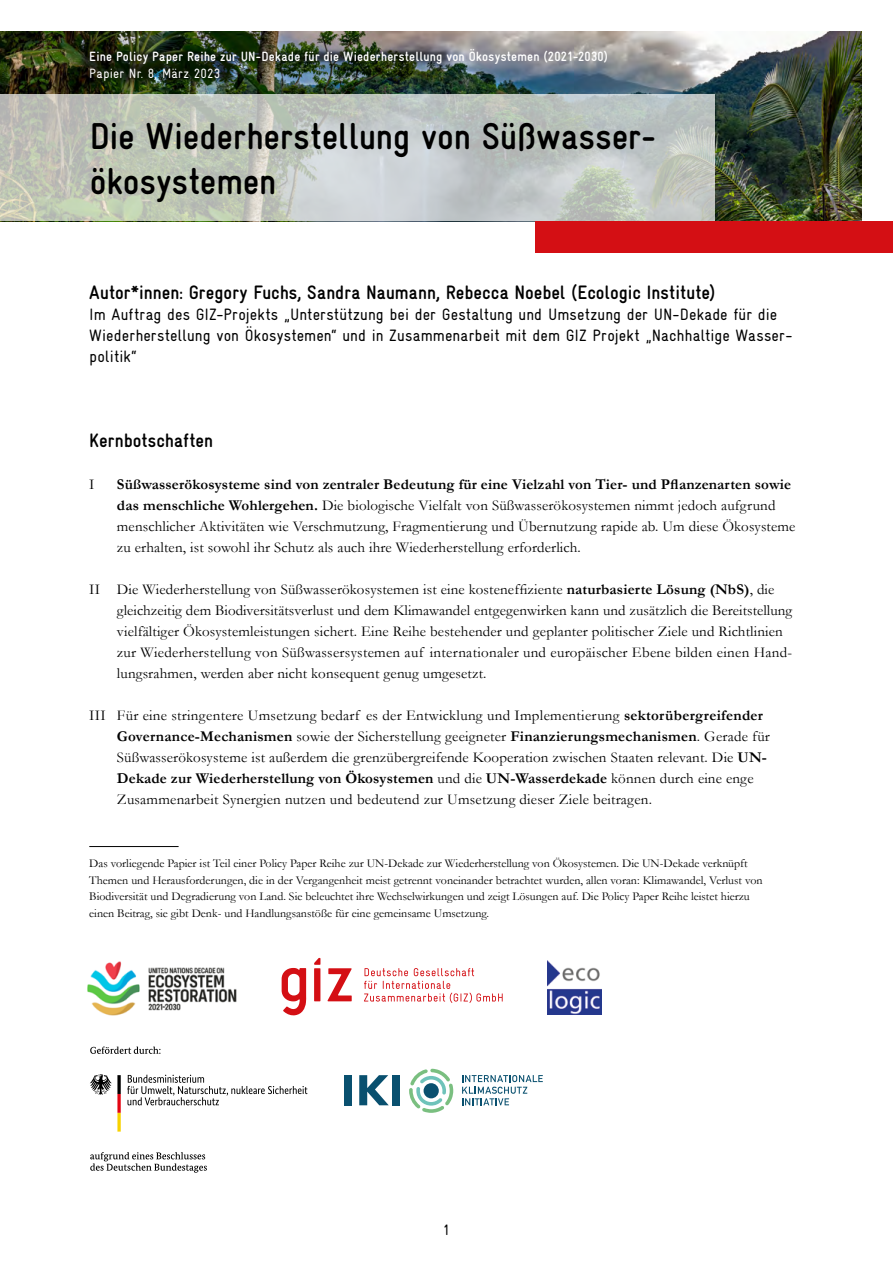
<style>
.page{position:relative;width:893px;height:1263px;background:#fff}
.page>*{position:absolute;margin:0;border:0;box-sizing:border-box;transform-origin:0 0}
.t1{font:700 37.5px/45px "Gravur Condensed";color:#000}
.t2{font:700 19.5px "Gravur Condensed";color:#000}
.t3{font:16.5px/21px "Gravur Condensed";letter-spacing:.005em;color:#000}
.t4{font:15px/21px "Garamond";letter-spacing:.01em;color:#000}
.t5{font:15px "Gravur Condensed";color:#000}
.t6{font:700 13.5px "Gravur Condensed";letter-spacing:.015em;color:#fff}
.t7{font:13.5px "Gravur Condensed";letter-spacing:.015em;color:#fff}
.t8{font:12px/16.5px "Garamond";color:#000}
.s1{font-weight:700}
</style>
<div class="page">
<img style="left:0;top:32px;width:861px;height:189px">
<hr style="left:89px;top:846px;width:90px;height:1px;background:#000">
<div style="left:344px;top:1075px;width:8px;height:30px;background:#09506f"></div>
<svg style="left:359px;top:1075px;width:30px;height:30px"></svg>
<div style="left:392px;top:1075px;width:8px;height:30px;background:#09506f"></div>
<svg style="left:409px;top:1069px;width:44px;height:44px"></svg>
<svg style="left:462px;top:1075px;width:81px;height:30px"></svg>
<svg style="left:90px;top:1046px;width:70px;height:8px"></svg>
<svg style="left:90px;top:1152px;width:117px;height:21px"></svg>
<svg style="left:90px;top:1074px;width:31px;height:57px"></svg>
<svg style="left:127px;top:1075px;width:180px;height:30px"></svg>
<img style="left:87px;top:961px;width:150px;height:55px">
<img style="left:548px;top:961px;width:53px;height:53px">
<svg style="left:282px;top:968px;width:24px;height:47px"></svg>
<svg style="left:328px;top:968px;width:24px;height:33px"></svg>
<svg style="left:314px;top:958px;width:6px;height:43px"></svg>
<svg style="left:364px;top:968px;width:139px;height:35px"></svg>
<div style="left:535px;top:221px;width:358px;height:32px;background:#d40f14"></div>
<svg style="left:0;top:95px;width:714px;height:126px;background:#c0c6c0"></svg>
<p class="t6" style="left:89px;top:49px;width:520px">Eine Policy Paper Reihe zur UN-Dekade für die Wiederherstellung von Ökosystemen (2021-2030)</p>
<p class="t7" style="left:89px;top:65px;width:133px">Papier Nr. 8, März 2023</p>
<h1 class="t1" style="left:90px;top:114px;width:568px">Die Wiederherstellung von Süßwasser&shy;ökosystemen</h1>
<h2 class="t2" style="left:89px;top:281px;width:628px">Autor*innen: Gregory Fuchs, Sandra Naumann, Rebecca Noebel (Ecologic Institute)</h2>
<p class="t3" style="left:89px;top:304px;width:705px">Im Auftrag des GIZ-Projekts „Unterstützung bei der Gestaltung und Umsetzung der UN-Dekade für die<br>Wiederherstellung von Ökosystemen“ und in Zusammenarbeit mit dem GIZ Projekt „Nachhaltige Wasser&shy;politik“</p>
<h2 class="t2" style="left:89px;top:429px;width:125px">Kernbotschaften</h2>
<p class="t4" style="left:89px;top:473px;width:7px">I</p>
<p class="t4" style="left:117px;top:473px;width:680px"><span class="s1">Süßwasserökosysteme sind von zentraler Bedeutung für eine Vielzahl von Tier- und Pflanzenarten sowie das menschliche Wohlergehen.</span> Die biologische Vielfalt von Süßwasserökosystemen nimmt jedoch aufgrund menschlicher Aktivitäten wie Verschmutzung, Fragmentierung und Übernutzung rapide ab. Um diese Ökosysteme zu erhalten, ist sowohl ihr Schutz als auch ihre Wiederherstellung erforderlich.</p>
<p class="t4" style="left:117px;top:578px;width:677px;text-indent:-28px">II Die Wiederherstellung von Süßwasserökosystemen ist eine kosteneffiziente <span class="s1">naturbasierte Lösung (NbS)</span>, die gleichzeitig dem Biodiversitätsverlust und dem Klimawandel entgegenwirken kann und zusätzlich die Bereitstellung vielfältiger Ökosystemleistungen sichert. Eine Reihe bestehender und geplanter politischer Ziele und Richtlinien zur Wiederherstellung von Süßwassersystemen auf internationaler und europäischer Ebene bilden einen Hand&shy;lungsrahmen, werden aber nicht konsequent genug umgesetzt.</p>
<p class="t4" style="left:117px;top:704px;width:654px;text-indent:-28px">III Für eine stringentere Umsetzung bedarf es der Entwicklung und Implementierung <span class="s1">sektorübergreifender Governance-Mechanismen</span> sowie der Sicherstellung geeigneter <span class="s1">Finanzierungsmechanismen</span>. Gerade für Süßwasserökosysteme ist außerdem die grenzübergreifende Kooperation zwischen Staaten relevant. Die <span class="s1">UN-Dekade zur Wiederherstellung von Ökosystemen</span> und die <span class="s1">UN-Wasserdekade</span> können durch eine enge Zusammenarbeit Synergien nutzen und bedeutend zur Umsetzung dieser Ziele beitragen.</p>
<p class="t8" style="left:89px;top:855px;width:675px">Das vorliegende Papier ist Teil einer Policy Paper Reihe zur UN-Dekade zur Wiederherstellung von Ökosystemen. Die UN-Dekade verknüpft Themen und Herausforderungen, die in der Vergangenheit meist getrennt voneinander betrachtet wurden, allen voran: Klimawandel, Verlust von Biodiversität und Degradierung von Land. Sie beleuchtet ihre Wechselwirkungen und zeigt Lösungen auf. Die Policy Paper Reihe leistet hierzu einen Beitrag, sie gibt Denk- und Handlungsanstöße für eine gemeinsame Umsetzung.</p>
<p class="t5" style="left:443px;top:1221px;width:9px">1</p>
</div>
